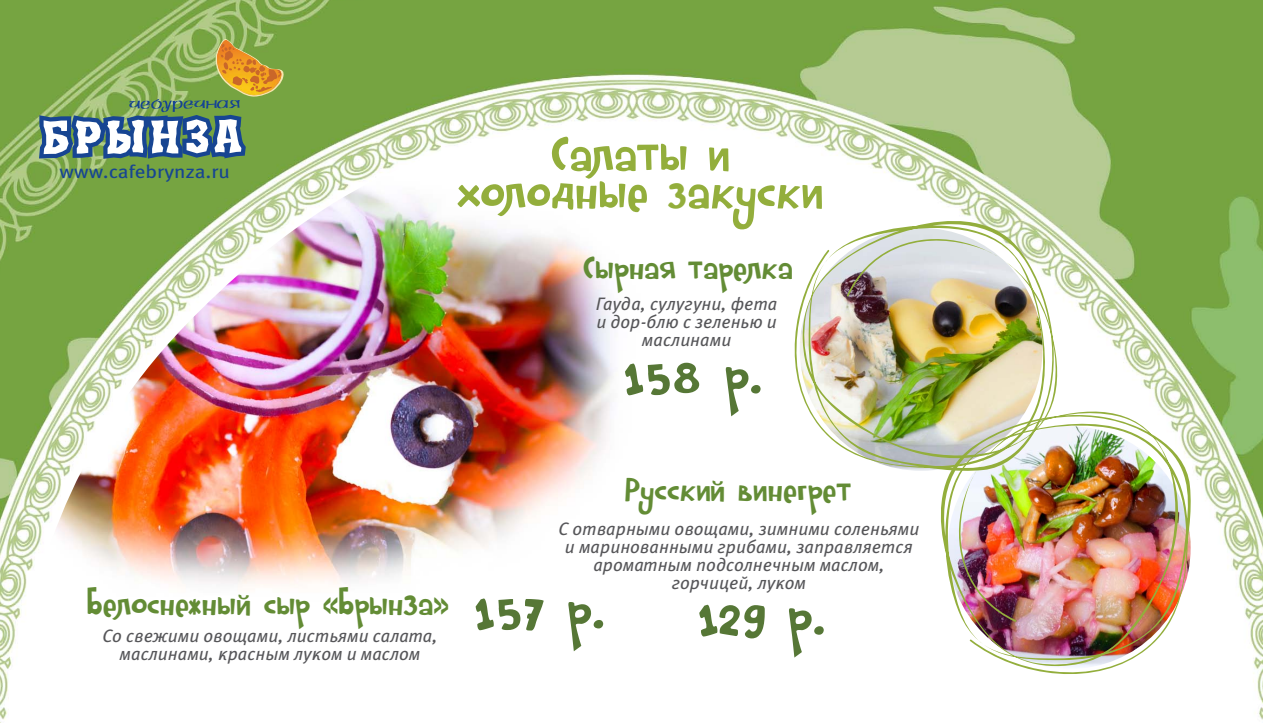
<style>
.page{position:relative;width:1263px;height:723px;background:#fff}
.page>*{position:absolute;margin:0;border:0;box-sizing:border-box;transform-origin:0 0}
.t1{font:57px "Rumpelstiltskin";color:#567736}
.t2{font:52.5px/37.5px "Rumpelstiltskin";color:#93ae3c;text-align:center}
.t3{font:34.5px "Rumpelstiltskin";color:#638c35}
.t4{font:18.45px "Meta Book C";color:#174592;scale:1.14 1}
.t5{font:italic 18px/18px "Meta Pro";color:#565659;text-align:center}
.s1{font-size:36.45px}
.s2{font-size:28.5px}
</style>
<div class="page">
<img style="left:0;top:0;width:1263px;height:723px">
<svg style="left:39px;top:37px;width:247px;height:90px;background:#8aa659"></svg>
<img style="left:19px;top:127px;width:693px;height:549px">
<img style="left:780px;top:193px;width:287px;height:280px">
<img style="left:913px;top:401px;width:280px;height:288px">
<p class="t4" style="left:60px;top:161px;width:151px">www.cafebrynza.ru</p>
<h2 class="t2" style="left:457px;top:139px;width:367px">Салаты и холодные <span class="s1">з</span>акуски</h2>
<h3 class="t3" style="left:583px;top:245px;width:211px">Сырная тарелка</h3>
<p class="t5" style="left:596px;top:295px;width:183px">Гауда, сулугуни, фета и дор-блю с зеленью и маслинами</p>
<h1 class="t1" style="left:623px;top:338px;width:142px">158 р.</h1>
<h3 class="t3" style="left:87px;top:581px;width:364px">Белоснежный сыр «Брын<span class="s2">з</span>а»</h3>
<p class="t5" style="left:102px;top:627px;width:337px">Со свежими овощами, листьями салата, маслинами, красным луком и маслом</p>
<h3 class="t3" style="left:624px;top:467px;width:229px">Русский винегрет</h3>
<p class="t5" style="left:558px;top:520px;width:362px">С отварными овощами, зимними соленьями и маринованными грибами, заправляется ароматным подсолнечным маслом, горчицей, луком</p>
<h1 class="t1" style="left:473px;top:573px;width:134px">157 р.</h1>
<h1 class="t1" style="left:697px;top:579px;width:131px">129 р.</h1>
</div>
